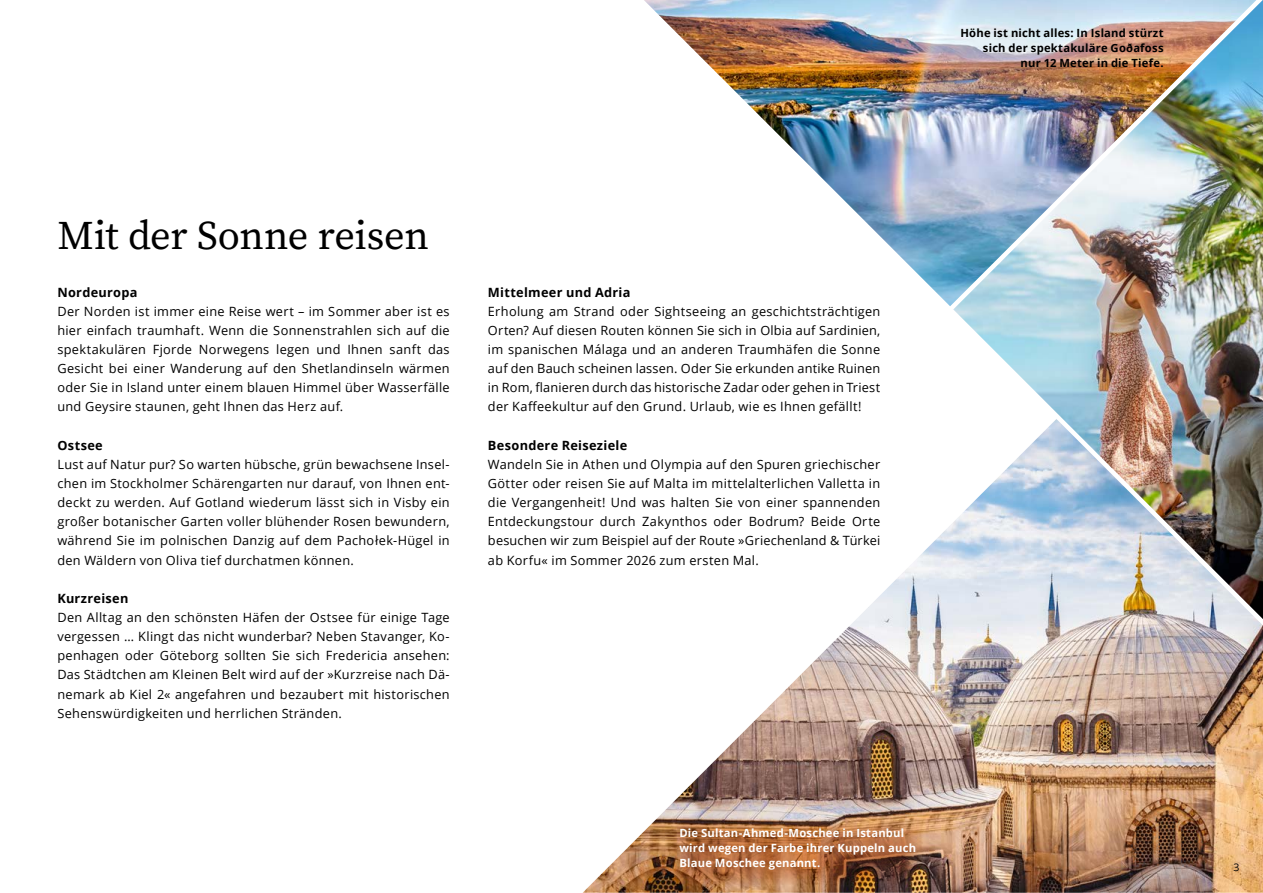
<style>
.page{position:relative;width:1263px;height:893px;background:#fff}
.page>*{position:absolute;margin:0;border:0;box-sizing:border-box;transform-origin:0 0}
.t1{font:40.5px "Source Serif Variable";letter-spacing:-.01em;color:#000}
.t2{font:12.75px/19.2px "Open Sans";letter-spacing:.025em;color:#000;text-align:justify}
.t3{font:700 12.75px "Open Sans";letter-spacing:.025em;color:#000}
.t4{font:700 11.25px/15px "Open Sans";letter-spacing:.02em;color:#fff}
.t5{font:700 11.25px/15px "Open Sans";letter-spacing:.02em;color:#000;text-align:right}
.t6{font:10.5px "Open Sans";color:#000}
</style>
<div class="page">
<img style="left:583px;top:625px;width:680px;height:268px">
<img style="left:644px;top:0;width:619px;height:625px">
<img style="left:940px;top:0;width:323px;height:320px">
<img style="left:672px;top:823px;width:251px;height:61px">
<p class="t5" style="left:960px;top:25px;width:205px">Höhe ist nicht alles: In Island stürzt sich der spektakuläre Goðafoss nur 12 Meter in die Tiefe.</p>
<h1 class="t1" style="left:57px;top:208px;width:373px">Mit der Sonne reisen</h1>
<p class="t3" style="left:57px;top:283px;width:82px">Nordeuropa</p>
<p class="t2" style="left:57px;top:301px;width:394px">Der Norden ist immer eine Reise wert – im Sommer aber ist es hier einfach traumhaft. Wenn die Sonnenstrahlen sich auf die spektakulären Fjorde Norwegens legen und Ihnen sanft das Gesicht bei einer Wanderung auf den Shetlandinseln wärmen oder Sie in Island unter einem blauen Himmel über Wasserfälle und Geysire staunen, geht Ihnen das Herz auf.</p>
<p class="t3" style="left:57px;top:436px;width:47px">Ostsee</p>
<p class="t2" style="left:57px;top:454px;width:394px">Lust auf Natur pur? So warten hübsche, grün bewachsene Insel&shy;chen im Stockholmer Schärengarten nur darauf, von Ihnen ent&shy;deckt zu werden. Auf Gotland wiederum lässt sich in Visby ein großer botanischer Garten voller blühender Rosen bewundern, während Sie im polnischen Danzig auf dem Pachołek-Hügel in den Wäldern von Oliva tief durchatmen können.</p>
<p class="t3" style="left:57px;top:589px;width:73px">Kurzreisen</p>
<p class="t2" style="left:57px;top:607px;width:394px">Den Alltag an den schönsten Häfen der Ostsee für einige Tage vergessen … Klingt das nicht wunderbar? Neben Stavanger, Ko&shy;penhagen oder Göteborg sollten Sie sich Fredericia ansehen:<br>Das Städtchen am Kleinen Belt wird auf der »Kurzreise nach Dä&shy;nemark ab Kiel 2« angefahren und bezaubert mit historischen Sehenswürdigkeiten und herrlichen Stränden.</p>
<p class="t3" style="left:488px;top:283px;width:144px">Mittelmeer und Adria</p>
<p class="t2" style="left:488px;top:301px;width:394px">Erholung am Strand oder Sightseeing an geschichtsträchtigen Orten? Auf diesen Routen können Sie sich in Olbia auf Sardinien, im spanischen Málaga und an anderen Traumhäfen die Sonne auf den Bauch scheinen lassen. Oder Sie erkunden antike Ruinen in Rom, flanieren durch das historische Zadar oder gehen in Triest der Kaffeekultur auf den Grund. Urlaub, wie es Ihnen gefällt!</p>
<p class="t3" style="left:488px;top:436px;width:141px">Besondere Reiseziele</p>
<p class="t2" style="left:488px;top:454px;width:394px">Wandeln Sie in Athen und Olympia auf den Spuren griechischer Götter oder reisen Sie auf Malta im mittelalterlichen Valletta in die Vergangenheit! Und was halten Sie von einer spannenden Entdeckungstour durch Zakynthos oder Bodrum? Beide Orte besuchen wir zum Beispiel auf der Route »Griechenland &amp; Türkei ab Korfu« im Sommer 2026 zum ersten Mal.</p>
<p class="t4" style="left:679px;top:825px;width:238px">Die Sultan-Ahmed-Moschee in Istanbul wird wegen der Farbe ihrer Kuppeln auch<br>Blaue Moschee genannt.</p>
<p class="t6" style="left:1233px;top:860px;width:8px">3</p>
</div>
